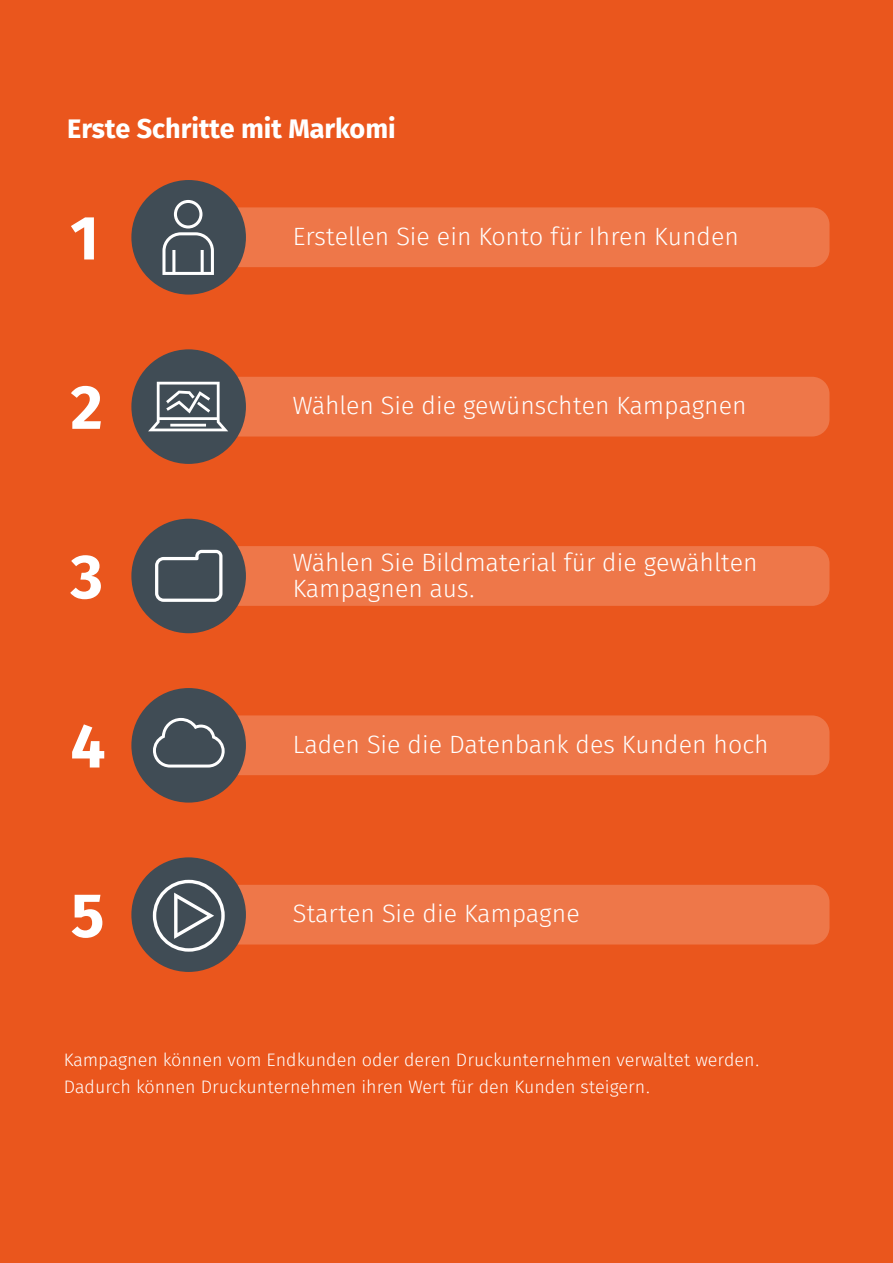
<style>
.page{position:relative;width:893px;height:1263px;background:#ea561d}
.page>*{position:absolute;margin:0;border:0;box-sizing:border-box;transform-origin:0 0}
.t1{font:700 62.25px "Fira Sans";color:#fff}
.t2{font:700 27px "Fira Sans";color:#fff}
.t3{font:300 24.9px "Fira Sans";color:#fff}
.t4{font:300 18px/27px "Fira Sans";color:#fff}
</style>
<div class="page">
<div style="left:188px;top:207px;width:641px;height:60px;background:#ee7749;border-radius:17px"></div>
<div style="left:131px;top:180px;width:115px;height:115px;background:#404c55;border-radius:50%"></div>
<div style="left:188px;top:377px;width:641px;height:59px;background:#ee7749;border-radius:17px"></div>
<div style="left:131px;top:349px;width:115px;height:115px;background:#404c55;border-radius:50%"></div>
<div style="left:188px;top:546px;width:641px;height:60px;background:#ee7749;border-radius:17px"></div>
<div style="left:131px;top:519px;width:115px;height:114px;background:#404c55;border-radius:50%"></div>
<div style="left:188px;top:715px;width:641px;height:60px;background:#ee7749;border-radius:17px"></div>
<div style="left:131px;top:688px;width:115px;height:115px;background:#404c55;border-radius:50%"></div>
<div style="left:188px;top:885px;width:641px;height:59px;background:#ee7749;border-radius:17px"></div>
<div style="left:131px;top:857px;width:115px;height:115px;background:#404c55;border-radius:50%"></div>
<svg style="left:162px;top:200px;width:52px;height:75px"></svg>
<svg style="left:148px;top:382px;width:80px;height:49px"></svg>
<svg style="left:153px;top:718px;width:72px;height:49px"></svg>
<svg style="left:153px;top:880px;width:72px;height:72px"></svg>
<svg style="left:155px;top:550px;width:67px;height:52px"></svg>
<p class="t2" style="left:67px;top:110px;width:330px">Erste Schritte mit Markomi</p>
<h1 class="t1" style="left:71px;top:194px;width:29px">1</h1>
<p class="t3" style="left:293px;top:218px;width:447px">Erstellen Sie ein Konto für Ihren Kunden</p>
<h1 class="t1" style="left:71px;top:363px;width:34px">2</h1>
<p class="t3" style="left:293px;top:388px;width:455px">Wählen Sie die gewünschten Kampagnen</p>
<h1 class="t1" style="left:71px;top:533px;width:34px">3</h1>
<p class="t3" style="left:293px;top:545px;width:466px">Wählen Sie Bildmaterial für die gewählten</p>
<p class="t3" style="left:293px;top:571px;width:184px">Kampagnen aus.</p>
<h1 class="t1" style="left:71px;top:702px;width:37px">4</h1>
<p class="t3" style="left:293px;top:726px;width:477px">Laden Sie die Datenbank des Kunden hoch</p>
<h1 class="t1" style="left:71px;top:871px;width:35px">5</h1>
<p class="t3" style="left:293px;top:896px;width:288px">Starten Sie die Kampagne</p>
<p class="t4" style="left:64px;top:1047px;width:697px">Kampagnen können vom Endkunden oder deren Druckunternehmen verwaltet werden.<br>Dadurch können Druckunternehmen ihren Wert für den Kunden steigern.</p>
</div>
